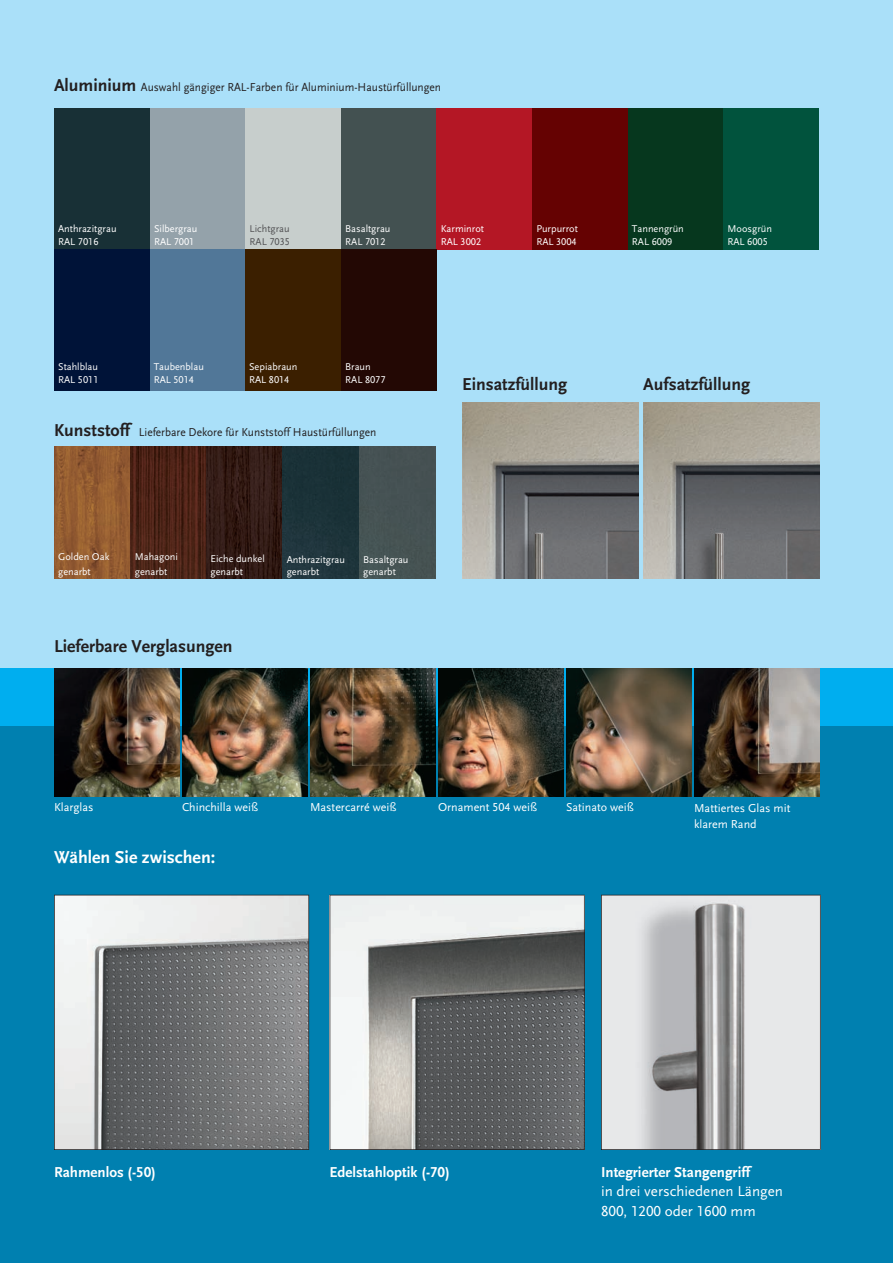
<style>
.page{position:relative;width:893px;height:1263px;background:#fff}
.page>*{position:absolute;margin:0;border:0;box-sizing:border-box;transform-origin:0 0}
.t1{font:700 18px "Scala Sans LF";color:#231f20}
.t2{font:700 18px "Scala Sans LF";color:#fff}
.t3{font:700 15px "Scala Sans LF";color:#fff}
.t4{font:15px/19.5px "Scala Sans LF";color:#fff}
.t5{font:12px "Scala Sans LF";color:#231f20;scale:.95 1}
.t6{font:12px/15.9px "Scala Sans LF";color:#fff}
.t7{font:10.35px/12.5px "Scala Sans LF";color:#fff}
.t8{font:10.35px/12.5px "Scala Sans LF";color:#535355}
.s1{font-weight:700;font-size:18px}
</style>
<div class="page">
<div style="left:0;top:668px;width:893px;height:58px;background:#00aeef"></div>
<div style="left:0;top:726px;width:893px;height:537px;background:#0080b0"></div>
<div style="left:0;top:0;width:893px;height:668px;background:#aae0f9"></div>
<svg style="left:54px;top:895px;width:255px;height:255px;background:#979899"></svg>
<svg style="left:601px;top:895px;width:220px;height:255px;background:#c7c7c9"></svg>
<svg style="left:330px;top:895px;width:255px;height:255px;background:#919291"></svg>
<div style="left:54px;top:109px;width:96px;height:141px;background:#183036"></div>
<div style="left:150px;top:109px;width:95px;height:141px;background:#94a2aa"></div>
<div style="left:341px;top:109px;width:96px;height:141px;background:#435151"></div>
<div style="left:245px;top:109px;width:96px;height:141px;background:#c7cecc"></div>
<div style="left:437px;top:109px;width:95px;height:141px;background:#b41725"></div>
<div style="left:532px;top:109px;width:96px;height:141px;background:#650202"></div>
<div style="left:628px;top:109px;width:95px;height:141px;background:#06371e"></div>
<div style="left:723px;top:109px;width:96px;height:141px;background:#01533d"></div>
<div style="left:54px;top:249px;width:96px;height:141px;background:#001338"></div>
<div style="left:150px;top:249px;width:95px;height:141px;background:#517798"></div>
<div style="left:245px;top:249px;width:96px;height:141px;background:#3b1f00"></div>
<div style="left:341px;top:249px;width:96px;height:141px;background:#230804"></div>
<img style="left:183px;top:668px;width:124px;height:129px">
<img style="left:54px;top:668px;width:125px;height:129px">
<img style="left:310px;top:668px;width:125px;height:129px">
<img style="left:438px;top:668px;width:125px;height:129px">
<img style="left:566px;top:668px;width:125px;height:129px">
<img style="left:694px;top:668px;width:125px;height:129px">
<img style="left:54px;top:446px;width:77px;height:133px">
<svg style="left:131px;top:446px;width:75px;height:133px;background:#4c2216"></svg>
<svg style="left:206px;top:446px;width:77px;height:133px;background:#311a15"></svg>
<div style="left:283px;top:446px;width:76px;height:133px;background:#1b3238"></div>
<img style="left:462px;top:403px;width:176px;height:176px">
<img style="left:643px;top:403px;width:176px;height:176px">
<div style="left:359px;top:446px;width:77px;height:133px;background:#465253"></div>
<p class="t5" style="left:54px;top:81px;width:409px"><span class="s1">Aluminium</span> Auswahl gängiger RAL-Farben für Aluminium- Haustürfüllungen</p>
<p class="t7" style="left:58px;top:223px;width:60px">Anthrazitgrau<br>RAL 7016</p>
<p class="t7" style="left:154px;top:223px;width:45px">Silbergrau<br>RAL 7001</p>
<p class="t7" style="left:345px;top:223px;width:47px">Basaltgrau<br>RAL 7012</p>
<p class="t8" style="left:250px;top:223px;width:42px">Lichtgrau<br>RAL 7035</p>
<p class="t7" style="left:441px;top:223px;width:45px">Karminrot<br>RAL 3002</p>
<p class="t7" style="left:536px;top:223px;width:43px">Purpurrot<br>RAL 3004</p>
<p class="t7" style="left:632px;top:223px;width:53px">Tannengrün<br>RAL 6009</p>
<p class="t7" style="left:727px;top:223px;width:46px">Moosgrün<br>RAL 6005</p>
<p class="t7" style="left:58px;top:361px;width:42px">Stahlblau<br>RAL 5011</p>
<p class="t7" style="left:154px;top:361px;width:52px">Taubenblau<br>RAL 5014</p>
<p class="t7" style="left:249px;top:361px;width:50px">Sepiabraun<br>RAL 8014</p>
<p class="t7" style="left:345px;top:361px;width:42px">Braun<br>RAL 8077</p>
<p class="t5" style="left:54px;top:425px;width:341px"><span class="s1">Kunststoff</span> Lieferbare Dekore für Kunststoff Haustürfüllungen</p>
<p class="t7" style="left:58px;top:549px;width:53px;line-height:14.7px">Golden Oak genarbt</p>
<p class="t7" style="left:135px;top:549px;width:45px;line-height:14.7px">Mahagoni genarbt</p>
<p class="t7" style="left:211px;top:553px;width:56px">Eiche dunkel genarbt</p>
<p class="t7" style="left:287px;top:553px;width:60px">Anthrazitgrau genarbt</p>
<p class="t7" style="left:363px;top:553px;width:47px">Basaltgrau genarbt</p>
<h1 class="t1" style="left:54px;top:636px;width:180px">Lieferbare Verglasungen</h1>
<h1 class="t1" style="left:462px;top:374px;width:107px">Einsatzfüllung</h1>
<h1 class="t1" style="left:643px;top:374px;width:108px">Aufsatzfüllung</h1>
<p class="t6" style="left:54px;top:799px;width:41px">Klarglas</p>
<p class="t6" style="left:182px;top:799px;width:77px">Chinchilla weiß</p>
<p class="t6" style="left:310px;top:799px;width:88px">Mastercarré weiß</p>
<p class="t6" style="left:438px;top:799px;width:101px">Ornament 504 weiß</p>
<p class="t6" style="left:566px;top:799px;width:69px">Satinato weiß</p>
<p class="t6" style="left:694px;top:800px;width:98px">Mattiertes Glas mit klarem Rand</p>
<h1 class="t2" style="left:54px;top:847px;width:163px">Wählen Sie zwischen:</h1>
<h2 class="t3" style="left:54px;top:1164px;width:103px">Rahmenlos (-50)</h2>
<h2 class="t3" style="left:601px;top:1164px;width:150px">Integrierter Stangengriff</h2>
<h2 class="t4" style="left:601px;top:1182px;width:184px">in drei verschiedenen Längen<br>800, 1200 oder 1600 mm</h2>
<h2 class="t3" style="left:330px;top:1164px;width:122px">Edelstahloptik (-70)</h2>
</div>
